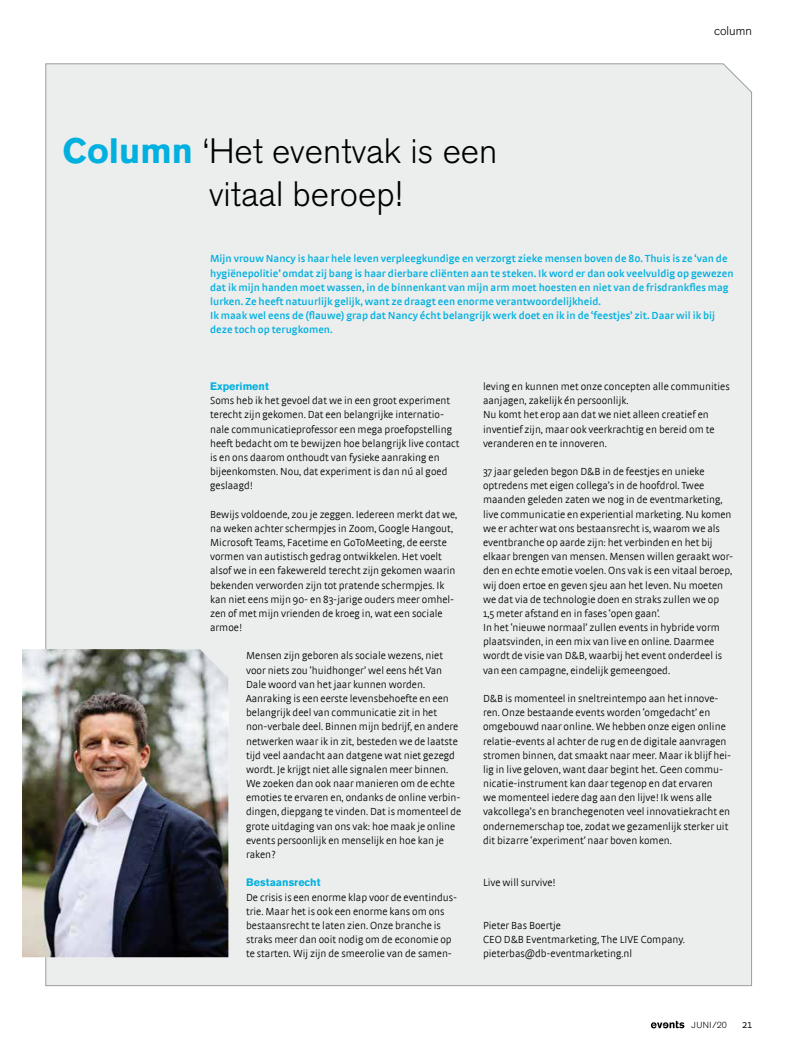
<style>
.page{position:relative;width:798px;height:1053px;background:#fff}
.page>*{position:absolute;margin:0;border:0;box-sizing:border-box;transform-origin:0 0}
.t1{font:300 35px/42.5px "Akzidenz Grotesk Pro";color:#000}
.t2{font:300 12.5px "Akzidenz Grotesk Pro";color:#000}
.t3{font:300 11.25px "Strada";color:#000}
.t4{font:300 10.75px/14.1px "Strada";color:#000}
.t5{font:600 10.75px/14.1px "Strada";color:#00b0df}
.t6{font:700 10.75px "Akzidenz Grotesk Pro";color:#00b0df}
.t7{font:300 8.75px "Akzidenz Grotesk Pro";letter-spacing:.05em;color:#000}
.s1{font-weight:700;color:#00b0df}
</style>
<div class="page">
<svg style="left:650px;top:1020px;width:34px;height:8px"></svg>
<div style="left:45px;top:63px;width:706px;height:923px;background:#eceded"></div>
<img style="left:22px;top:649px;width:206px;height:308px">
<p class="t2" style="left:713px;top:23px;width:39px">column</p>
<h1 class="t1" style="left:209px;top:130px;width:290px;text-indent:-146px"><span class="s1">Column</span> ‘Het eventvak is een vitaal beroep!</h1>
<p class="t5" style="left:210px;top:251px;width:524px">Mijn vrouw Nancy is haar hele leven verpleegkundige en verzorgt zieke mensen boven de 80. Thuis is ze ‘van de hygiënepolitie’ omdat zij bang is haar dierbare cliënten aan te steken. Ik word er dan ook veelvuldig op gewezen dat ik mijn handen moet wassen, in de binnenkant van mijn arm moet hoesten en niet van de frisdrankfles mag lurken. Ze heeft natuurlijk gelijk, want ze draagt een enorme verantwoordelijkheid.<br>Ik maak wel eens de (flauwe) grap dat Nancy écht belangrijk werk doet en ik in de ‘feestjes’ zit. Daar wil ik bij deze toch op terugkomen.</p>
<p class="t6" style="left:210px;top:379px;width:60px">Experiment</p>
<p class="t4" style="left:210px;top:393px;width:251px">Soms heb ik het gevoel dat we in een groot experiment terecht zijn gekomen. Dat een belangrijke internatio&shy;nale communicatieprofessor een mega proefopstelling heeft bedacht om te bewijzen hoe belangrijk live contact is en ons daarom onthoudt van fysieke aanraking en bijeenkomsten. Nou, dat experiment is dan nú al goed geslaagd!</p>
<p class="t4" style="left:210px;top:507px;width:248px">Bewijs voldoende, zou je zeggen. Iedereen merkt dat we, na weken achter schermpjes in Zoom, Google Hangout, Microsoft Teams, Facetime en GoToMeeting, de eerste vormen van autistisch gedrag ontwikkelen. Het voelt alsof we in een fakewereld terecht zijn gekomen waarin bekenden verworden zijn tot pratende schermpjes. Ik kan niet eens mijn 90- en 83-jarige ouders meer omhel&shy;zen of met mijn vrienden de kroeg in, wat een sociale armoe!</p>
<p class="t4" style="left:246px;top:648px;width:216px">Mensen zijn geboren als sociale wezens, niet voor niets zou ‘huidhonger’ wel eens hét Van Dale woord van het jaar kunnen worden.<br>Aanraking is een eerste levensbehoefte en een belangrijk deel van communicatie zit in het non-verbale deel. Binnen mijn bedrijf, en andere netwerken waar ik in zit, besteden we de laatste tijd veel aandacht aan datgene wat niet gezegd wordt. Je krijgt niet alle signalen meer binnen.<br>We zoeken dan ook naar manieren om de echte emoties te ervaren en, ondanks de online verbin&shy;dingen, diepgang te vinden. Dat is momenteel de grote uitdaging van ons vak: hoe maak je online events persoonlijk en menselijk en hoe kan je raken?</p>
<p class="t6" style="left:246px;top:875px;width:76px">Bestaansrecht</p>
<p class="t4" style="left:246px;top:889px;width:212px">De crisis is een enorme klap voor de eventindus&shy;trie. Maar het is ook een enorme kans om ons bestaansrecht te laten zien. Onze branche is straks meer dan ooit nodig om de economie op te starten. Wij zijn de smeerolie van de samen-</p>
<p class="t4" style="left:483px;top:379px;width:248px">leving en kunnen met onze concepten alle communities aanjagen, zakelijk én persoonlijk.<br>Nu komt het erop aan dat we niet alleen creatief en inventief zijn, maar ook veerkrachtig en bereid om te veranderen en te innoveren.</p>
<p class="t4" style="left:483px;top:464px;width:251px">37 jaar geleden begon D&amp;B in de feestjes en unieke optredens met eigen collega’s in de hoofdrol. Twee maanden geleden zaten we nog in de eventmarketing, live communicatie en experiential marketing. Nu komen we er achter wat ons bestaansrecht is, waarom we als eventbranche op aarde zijn: het verbinden en het bij elkaar brengen van mensen. Mensen willen geraakt wor&shy;den en echte emotie voelen. Ons vak is een vitaal beroep, wij doen ertoe en geven sjeu aan het leven. Nu moeten we dat via de technologie doen en straks zullen we op<br>1,5 meter afstand en in fases ‘open gaan’.<br>In het ‘nieuwe normaal’ zullen events in hybride vorm plaatsvinden, in een mix van live en online. Daarmee wordt de visie van D&amp;B, waarbij het event onderdeel is van een campagne, eindelijk gemeengoed.</p>
<p class="t4" style="left:483px;top:691px;width:249px">D&amp;B is momenteel in sneltreintempo aan het innove&shy;ren. Onze bestaande events worden ‘omgedacht’ en omgebouwd naar online. We hebben onze eigen online relatie-events al achter de rug en de digitale aanvragen stromen binnen, dat smaakt naar meer. Maar ik blijf hei&shy;lig in live geloven, want daar begint het. Geen commu&shy;nicatie-instrument kan daar tegenop en dat ervaren<br>we momenteel iedere dag aan den lijve! Ik wens alle vakcollega’s en branchegenoten veel innovatiekracht en ondernemerschap toe, zodat we gezamenlijk sterker uit dit bizarre ‘experiment’ naar boven komen.</p>
<p class="t4" style="left:483px;top:875px;width:74px">Live will survive!</p>
<p class="t4" style="left:483px;top:918px;width:203px">Pieter Bas Boertje<br>CEO D&amp;B Eventmarketing, The LIVE Company. pieterbas@db-eventmarketing.nl</p>
<p class="t7" style="left:691px;top:1019px;width:37px">JUNI/20</p>
<p class="t3" style="left:741px;top:1018px;width:11px">21</p>
</div>
